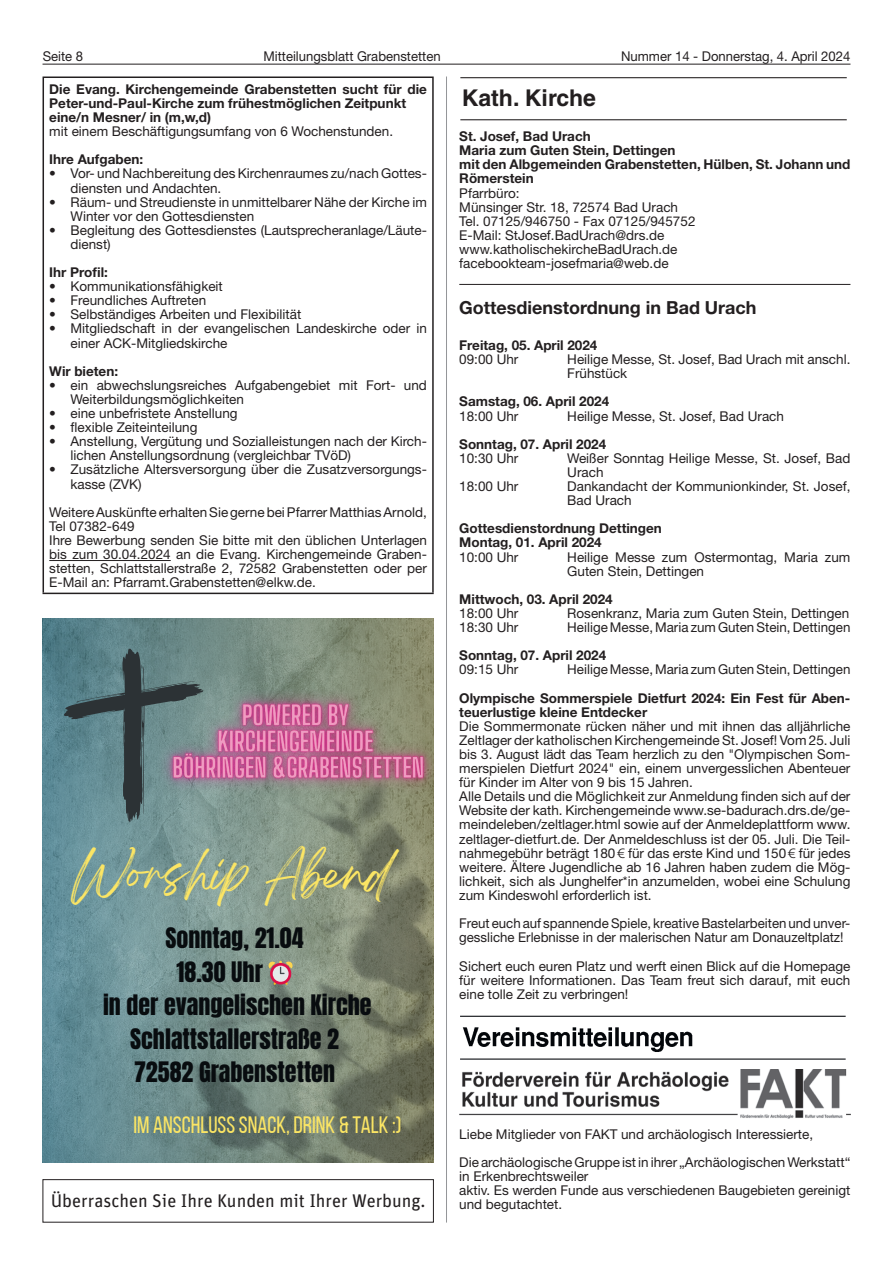
<style>
.page{position:relative;width:893px;height:1263px;background:#fff}
.page>*{position:absolute;margin:0;border:0;box-sizing:border-box;transform-origin:0 0}
.t1{font:40.8px "Breathing";color:#fbe564}
.t2{font:24px "Anton";color:#080c0f}
.t3{font:23.7px "Bebas Neue";color:#fbe564}
.t4{font:700 23.1px "Helvetica";color:#231f20}
.t5{font:18.3px "Unit Pro";color:#231f20}
.t6{font:700 18px "Helvetica Neue";color:#231f20}
.t7{font:13.5px/14.1px "Helvetica Neue";color:#231f20}
.t8{font:700 13.5px/14.1px "Helvetica Neue";color:#231f20}
.s1{font-family:"Linotype Euro Font Ato F"}
</style>
<div class="page">
<hr style="left:43px;top:64px;width:807px;height:1px;background:#231f20">
<hr style="left:446px;top:77px;width:1px;height:1145px;background:#939598">
<hr style="left:43px;top:77px;width:391px;height:1px;background:#231f20">
<hr style="left:43px;top:78px;width:1px;height:515px;background:#231f20">
<hr style="left:432px;top:78px;width:2px;height:515px;background:#231f20">
<hr style="left:43px;top:593px;width:391px;height:1px;background:#231f20">
<hr style="left:49px;top:560px;width:122px;height:1px;background:#231f20">
<img style="left:43px;top:618px;width:391px;height:544px">
<svg style="left:64px;top:649px;width:140px;height:173px"></svg>
<img style="left:190px;top:813px;width:244px;height:349px">
<svg style="left:269px;top:961px;width:24px;height:24px"></svg>
<img style="left:137px;top:671px;width:297px;height:142px">
<hr style="left:459px;top:284px;width:391px;height:1px;background:#231f20">
<hr style="left:460px;top:77px;width:387px;height:1px;background:#231f20">
<hr style="left:460px;top:119px;width:387px;height:1px;background:#231f20">
<img style="left:460px;top:1015px;width:386px;height:44px">
<img style="left:459px;top:1069px;width:391px;height:49px">
<svg style="left:43px;top:1179px;width:391px;height:43px"></svg>
<p class="t7" style="left:43px;top:49px;width:42px">Seite 8</p>
<p class="t7" style="left:263px;top:49px;width:179px">Mitteilungsblatt Grabenstetten</p>
<p class="t7" style="left:621px;top:49px;width:231px">Nummer 14 - Donnerstag, 4. April 2024</p>
<p class="t8" style="left:49px;top:82px;width:379px">Die Evang. Kirchengemeinde Grabenstetten sucht für die<br>Peter-und-Paul-Kirche zum frühestmöglichen Zeitpunkt eine/n Mesner/ in (m,w,d)</p>
<p class="t7" style="left:49px;top:124px;width:345px">mit einem Beschäftigungsumfang von 6 Wochenstunden.</p>
<p class="t8" style="left:49px;top:152px;width:95px">Ihre Aufgaben:</p>
<p class="t7" style="left:71px;top:166px;width:358px;text-indent:-21px">• Vor- und Nachbereitung des Kirchenraumes zu/nach Gottes&shy;diensten und Andachten.</p>
<p class="t7" style="left:71px;top:195px;width:358px;text-indent:-21px">• Räum- und Streudienste in unmittelbarer Nähe der Kirche im<br>Winter vor den Gottesdiensten</p>
<p class="t7" style="left:71px;top:223px;width:358px;text-indent:-21px">• Begleitung des Gottesdienstes (Lautsprecheranlage/Läute&shy;dienst)</p>
<p class="t8" style="left:49px;top:265px;width:60px">Ihr Profil:</p>
<p class="t7" style="left:49px;top:279px;width:175px">• Kommunikationsfähigkeit</p>
<p class="t7" style="left:49px;top:293px;width:158px">• Freundliches Auftreten</p>
<p class="t7" style="left:49px;top:307px;width:253px">• Selbständiges Arbeiten und Flexibilität</p>
<p class="t7" style="left:71px;top:321px;width:358px;text-indent:-21px">• Mitgliedschaft in der evangelischen Landeskirche oder in einer ACK-Mitgliedskirche</p>
<p class="t8" style="left:49px;top:364px;width:70px">Wir bieten:</p>
<p class="t7" style="left:71px;top:378px;width:358px;text-indent:-21px">• ein abwechslungsreiches Aufgabengebiet mit Fort- und<br>Weiterbildungsmöglichkeiten</p>
<p class="t7" style="left:49px;top:406px;width:190px">• eine unbefristete Anstellung</p>
<p class="t7" style="left:49px;top:420px;width:150px">• flexible Zeiteinteilung</p>
<p class="t7" style="left:71px;top:434px;width:358px;text-indent:-21px">• Anstellung, Vergütung und Sozialleistungen nach der Kirch&shy;lichen Anstellungsordnung (vergleichbar TVöD)</p>
<p class="t7" style="left:71px;top:462px;width:358px;text-indent:-21px">• Zusätzliche Altersversorgung über die Zusatzversorgungs&shy;kasse (ZVK)</p>
<p class="t7" style="left:49px;top:505px;width:379px">Weitere Auskünfte erhalten Sie gerne bei Pfarrer Matthias Arnold, Tel 07382-649<br>Ihre Bewerbung senden Sie bitte mit den üblichen Unterlagen bis zum 30.04.2024 an die Evang. Kirchengemeinde Graben&shy;stetten, Schlattstallerstraße 2, 72582 Grabenstetten oder per E-Mail an: Pfarramt.Grabenstetten@elkw.de.</p>
<h3 class="t4" style="left:462px;top:84px;width:136px">Kath. Kirche</h3>
<p class="t8" style="left:459px;top:129px;width:393px">St. Josef, Bad Urach<br>Maria zum Guten Stein, Dettingen<br>mit den Albgemeinden Grabenstetten, Hülben, St. Johann und<br>Römerstein</p>
<p class="t7" style="left:459px;top:185px;width:238px">Pfarrbüro:<br>Münsinger Str. 18, 72574 Bad Urach<br>Tel. 07125/946750 - Fax 07125/945752<br>E-Mail: StJosef.BadUrach@drs.de www.katholischekircheBadUrach.de facebookteam-josefmaria@web.de</p>
<h3 class="t6" style="left:459px;top:297px;width:299px">Gottesdienstordnung in Bad Urach</h3>
<p class="t8" style="left:459px;top:338px;width:140px">Freitag, 05. April 2024</p>
<p class="t7" style="left:459px;top:352px;width:61px">09:00 Uhr</p>
<p class="t7" style="left:567px;top:352px;width:285px">Heilige Messe, St. Josef, Bad Urach mit anschl.<br>Frühstück</p>
<p class="t8" style="left:459px;top:394px;width:151px">Samstag, 06. April 2024</p>
<p class="t7" style="left:459px;top:408px;width:61px">18:00 Uhr</p>
<p class="t7" style="left:567px;top:408px;width:218px">Heilige Messe, St. Josef, Bad Urach</p>
<p class="t8" style="left:459px;top:437px;width:148px">Sonntag, 07. April 2024</p>
<p class="t7" style="left:459px;top:451px;width:61px">10:30 Uhr</p>
<p class="t7" style="left:567px;top:451px;width:285px">Weißer Sonntag Heilige Messe, St. Josef, Bad<br>Urach</p>
<p class="t7" style="left:459px;top:479px;width:61px">18:00 Uhr</p>
<p class="t7" style="left:567px;top:479px;width:285px">Dankandacht der Kommunionkinder, St. Josef,<br>Bad Urach</p>
<p class="t8" style="left:459px;top:521px;width:204px">Gottesdienstordnung Dettingen<br>Montag, 01. April 2024</p>
<p class="t7" style="left:459px;top:549px;width:61px">10:00 Uhr</p>
<p class="t7" style="left:567px;top:549px;width:285px">Heilige Messe zum Ostermontag, Maria zum<br>Guten Stein, Dettingen</p>
<p class="t8" style="left:459px;top:592px;width:155px">Mittwoch, 03. April 2024</p>
<p class="t7" style="left:459px;top:606px;width:61px">18:00 Uhr</p>
<p class="t7" style="left:567px;top:606px;width:284px">Rosenkranz, Maria zum Guten Stein, Dettingen</p>
<p class="t7" style="left:459px;top:620px;width:61px">18:30 Uhr</p>
<p class="t7" style="left:567px;top:620px;width:285px">Heilige Messe, Maria zum Guten Stein, Dettingen</p>
<p class="t8" style="left:459px;top:648px;width:148px">Sonntag, 07. April 2024</p>
<p class="t7" style="left:459px;top:662px;width:61px">09:15 Uhr</p>
<p class="t7" style="left:567px;top:662px;width:285px">Heilige Messe, Maria zum Guten Stein, Dettingen</p>
<p class="t8" style="left:459px;top:690px;width:393px">Olympische Sommerspiele Dietfurt 2024: Ein Fest für Aben&shy;teuerlustige kleine Entdecker</p>
<p class="t7" style="left:459px;top:719px;width:393px">Die Sommermonate rücken näher und mit ihnen das alljährliche Zeltlager der katholischen Kirchengemeinde St. Josef! Vom 25. Juli bis 3. August lädt das Team herzlich zu den "Olympischen Som&shy;merspielen Dietfurt 2024" ein, einem unvergesslichen Abenteuer für Kinder im Alter von 9 bis 15 Jahren.<br>Alle Details und die Möglichkeit zur Anmeldung finden sich auf der Website der kath. Kirchengemeinde www.se-badurach.drs.de/ge&shy;meindeleben/zeltlager.html sowie auf der Anmeldeplattform www. zeltlager-dietfurt.de. Der Anmeldeschluss ist der 05. Juli. Die Teil&shy;nahmegebühr beträgt 180<span class="s1">1</span> für das erste Kind und 150<span class="s1">1</span> für jedes weitere. Ältere Jugendliche ab 16 Jahren haben zudem die Mög&shy;lichkeit, sich als Junghelfer*in anzumelden, wobei eine Schulung zum Kindeswohl erforderlich ist.</p>
<p class="t7" style="left:459px;top:916px;width:393px">Freut euch auf spannende Spiele, kreative Bastelarbeiten und unver&shy;gessliche Erlebnisse in der malerischen Natur am Donauzeltplatz!</p>
<p class="t7" style="left:459px;top:958px;width:393px;text-align:justify">Sichert euch euren Platz und werft einen Blick auf die Homepage für weitere Informationen. Das Team freut sich darauf, mit euch eine tolle Zeit zu verbringen!</p>
<h1 class="t1" style="left:72px;top:861px;width:319px">Worship Abend</h1>
<h2 class="t2" style="left:165px;top:926px;width:140px">Sonntag, 21.04</h2>
<h2 class="t2" style="left:177px;top:959px;width:88px">18.30 Uhr</h2>
<h2 class="t2" style="left:103px;top:993px;width:270px">in der evangelischen Kirche</h2>
<h2 class="t2" style="left:130px;top:1026px;width:210px">Schlattstallerstraße 2</h2>
<h2 class="t2" style="left:134px;top:1060px;width:202px">72582 Grabenstetten</h2>
<h3 class="t3" style="left:133px;top:1112px;width:270px">IM ANSCHLUSSSNACK, DRINK &amp; TALK :)</h3>
<p class="t7" style="left:459px;top:1120px;width:393px;line-height:28.2px">Liebe Mitglieder von FAKT und archäologisch Interessierte,<br>Die archäologische Gruppe ist in ihrer „Archäologischen Werkstatt“</p>
<p class="t7" style="left:459px;top:1169px;width:393px">in Erkenbrechtsweiler<br>aktiv. Es werden Funde aus verschiedenen Baugebieten gereinigt</p>
<h3 class="t5" style="left:51px;top:1191px;width:376px">Überraschen Sie Ihre Kunden mit Ihrer Werbung.</h3>
<p class="t7" style="left:459px;top:1197px;width:104px">und begutachtet.</p>
</div>
